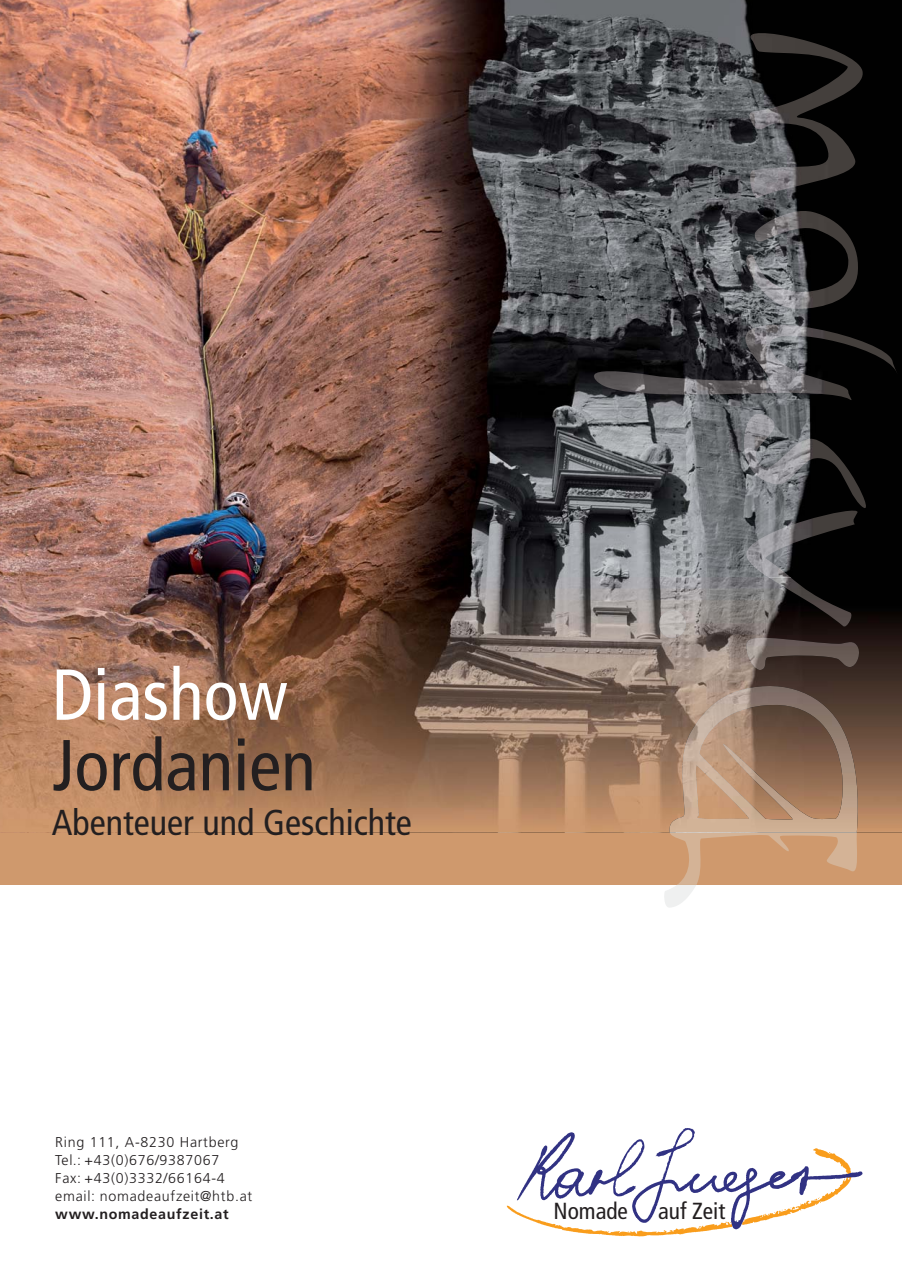
<style>
.page{position:relative;width:902px;height:1272px;background:#fff}
.page>*{position:absolute;margin:0;border:0;box-sizing:border-box;transform-origin:0 0}
.t1{font:condensed 72px "Frutiger";color:#231f20}
.t2{font:condensed 72px "Frutiger";color:#fff}
.t3{font:condensed 36px "Frutiger";color:#231f20}
.t4{font:condensed 23.25px "Frutiger";color:#231f20}
.t5{font:300 14.25px/18px "Frutiger";letter-spacing:.05em;color:#231f20}
.t6{font:700 14.25px "Frutiger";letter-spacing:.05em;color:#231f20}
</style>
<div class="page">
<div style="left:0;top:0;width:901px;height:884px;background:#cf996d"></div>
<img style="left:0;top:0;width:901px;height:833px">
<img style="left:0;top:577px;width:901px;height:255px">
<svg style="left:506px;top:1128px;width:356px;height:108px"></svg>
<svg style="left:663px;top:832px;width:197px;height:76px"></svg>
<img style="left:593px;top:33px;width:304px;height:544px">
<img style="left:669px;top:832px;width:187px;height:1px">
<img style="left:658px;top:577px;width:201px;height:255px">
<h1 class="t2" style="left:52px;top:665px;width:237px">Diashow</h1>
<h1 class="t1" style="left:52px;top:736px;width:265px">Jordanien</h1>
<h2 class="t3" style="left:52px;top:808px;width:361px">Abenteuer und Geschichte</h2>
<p class="t5" style="left:55px;top:1133px;width:198px">Ring 111, A-8230 Hartberg<br>Tel.: +43(0)676/9387067<br>Fax: +43(0)3332/66164-4 email: nomadeaufzeit@htb.at</p>
<p class="t6" style="left:55px;top:1207px;width:175px">www.nomadeaufzeit.at</p>
<h3 class="t4" style="left:553px;top:1201px;width:76px">Nomade</h3>
<h3 class="t4" style="left:658px;top:1201px;width:69px">auf Zeit</h3>
</div>
